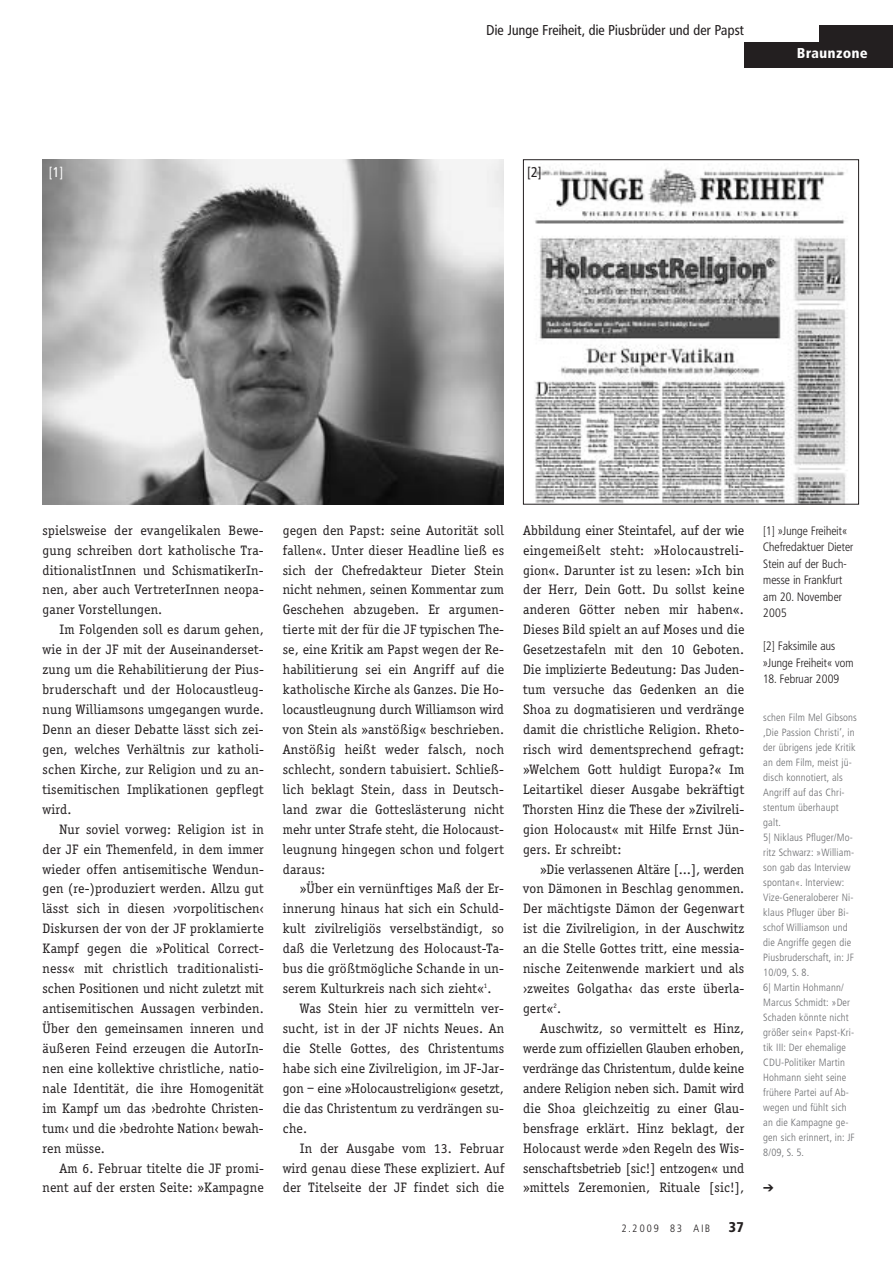
<style>
.page{position:relative;width:893px;height:1263px;background:#fff}
.page>*{position:absolute;margin:0;border:0;box-sizing:border-box;transform-origin:0 0}
.t1{font:14.1px/20px "Officina Serif";letter-spacing:.015em;color:#231f20;text-align:justify}
.t2{font:14.1px "Frutiger Condensed BQ";letter-spacing:.015em;color:#231f20}
.t3{font:900 14.1px "Frutiger Condensed BQ";letter-spacing:.055em;color:#fff}
.t4{font:13.95px "Frutiger Condensed BQ";color:#fff}
.t5{font:13.95px "Frutiger Condensed BQ";color:#231f20}
.t6{font:900 13.95px "Frutiger Condensed BQ";color:#231f20}
.t7{font:300 12px/16.5px "Frutiger Condensed BQ";letter-spacing:.015em;color:#231f20}
.t8{font:12px "Zapfarrows";color:#231f20}
.t9{font:300 condensed 10.5px/15px "Frutiger";letter-spacing:.015em;color:#6c6d70}
.t10{font:300 10.5px "Frutiger Condensed BQ";letter-spacing:.19em;color:#231f20}
</style>
<div class="page">
<img style="left:534px;top:165px;width:312px;height:338px">
<div style="left:523px;top:159px;width:336px;height:346px;border:1px solid #231f20"></div>
<div style="left:819px;top:26px;width:74px;height:42px;background:#231f20"></div>
<div style="left:744px;top:43px;width:149px;height:25px;background:#231f20"></div>
<img style="left:43px;top:159px;width:461px;height:346px">
<p class="t2" style="left:487px;top:22px;width:259px">Die Junge Freiheit, die Piusbrüder und der Papst</p>
<p class="t4" style="left:49px;top:164px;width:16px">[1]</p>
<p class="t5" style="left:527px;top:164px;width:16px">[2]</p>
<p class="t3" style="left:797px;top:45px;width:72px">Braunzone</p>
<p class="t1" style="left:43px;top:520px;width:223px">spielsweise der evangelikalen Bewe&shy;gung schreiben dort katholische Tra&shy;ditionalistInnen und SchismatikerIn&shy;nen, aber auch VertreterInnen neopa&shy;ganer Vorstellungen.</p>
<p class="t1" style="left:43px;top:619px;width:223px;text-indent:17px">Im Folgenden soll es darum gehen, wie in der JF mit der Auseinanderset&shy;zung um die Rehabilitierung der Pius&shy;bruderschaft und der Holocaustleug&shy;nung Williamsons umgegangen wurde.<br>Denn an dieser Debatte lässt sich zei&shy;gen, welches Verhältnis zur katholi&shy;schen Kirche, zur Religion und zu an&shy;tisemitischen Implikationen gepflegt wird.</p>
<p class="t1" style="left:43px;top:819px;width:223px;text-indent:17px">Nur soviel vorweg: Religion ist in der JF ein Themenfeld, in dem immer wieder offen antisemitische Wendun&shy;gen (re-)produziert werden. Allzu gut lässt sich in diesen ›vorpolitischen‹ Diskursen der von der JF proklamierte Kampf gegen die »Political Correct&shy;ness« mit christlich traditionalisti&shy;schen Positionen und nicht zuletzt mit antisemitischen Aussagen verbinden.<br>Über den gemeinsamen inneren und äußeren Feind erzeugen die AutorIn&shy;nen eine kollektive christliche, natio&shy;nale Identität, die ihre Homogenität im Kampf um das ›bedrohte Christen&shy;tum‹ und die ›bedrohte Nation‹ bewah&shy;ren müsse.</p>
<p class="t1" style="left:43px;top:1158px;width:223px;text-align:right">Am 6. Februar titelte die JF promi&shy;nent auf der ersten Seite: »Kampagne</p>
<p class="t1" style="left:283px;top:520px;width:223px">gegen den Papst: seine Autorität soll fallen«. Unter dieser Headline ließ es sich der Chefredakteur Dieter Stein nicht nehmen, seinen Kommentar zum Geschehen abzugeben. Er argumen&shy;tierte mit der für die JF typischen The&shy;se, eine Kritik am Papst wegen der Re&shy;habilitierung sei ein Angriff auf die katholische Kirche als Ganzes. Die Ho&shy;locaustleugnung durch Williamson wird von Stein als »anstößig« beschrieben.<br>Anstößig heißt weder falsch, noch schlecht, sondern tabuisiert. Schließ&shy;lich beklagt Stein, dass in Deutsch&shy;land zwar die Gotteslästerung nicht mehr unter Strafe steht, die Holocaust&shy;leugnung hingegen schon und folgert daraus:</p>
<p class="t1" style="left:300px;top:879px;width:206px">»Über ein vernünftiges Maß der Er-</p>
<p class="t1" style="left:283px;top:898px;width:223px">innerung hinaus hat sich ein Schuld-</p>
<p class="t1" style="left:283px;top:918px;width:223px">kult zivilreligiös verselbständigt, so</p>
<p class="t1" style="left:283px;top:938px;width:223px">daß die Verletzung des Holocaust-Ta-</p>
<p class="t1" style="left:283px;top:958px;width:223px">bus die größtmögliche Schande in un-</p>
<p class="t1" style="left:283px;top:978px;width:210px">serem Kulturkreis nach sich zieht«<sup>1</sup>.</p>
<p class="t1" style="left:300px;top:998px;width:206px">Was Stein hier zu vermitteln ver-</p>
<p class="t1" style="left:283px;top:1018px;width:223px">sucht, ist in der JF nichts Neues. An</p>
<p class="t1" style="left:283px;top:1038px;width:223px">die Stelle Gottes, des Christentums</p>
<p class="t1" style="left:283px;top:1058px;width:223px">habe sich eine Zivilreligion, im JF-Jar-</p>
<p class="t1" style="left:283px;top:1078px;width:223px">gon – eine »Holocaustreligion« gesetzt,</p>
<p class="t1" style="left:283px;top:1098px;width:223px">die das Christentum zu verdrängen su-</p>
<p class="t1" style="left:283px;top:1118px;width:26px">che.</p>
<p class="t1" style="left:300px;top:1138px;width:206px">In der Ausgabe vom 13. Februar</p>
<p class="t1" style="left:283px;top:1158px;width:223px">wird genau diese These expliziert. Auf</p>
<p class="t1" style="left:283px;top:1177px;width:223px">der Titelseite der JF findet sich die</p>
<p class="t1" style="left:523px;top:520px;width:223px">Abbildung einer Steintafel, auf der wie eingemeißelt steht: »Holocaustreli&shy;gion«. Darunter ist zu lesen: »Ich bin der Herr, Dein Gott. Du sollst keine anderen Götter neben mir haben«.<br>Dieses Bild spielt an auf Moses und die Gesetzestafeln mit den 10 Geboten.<br>Die implizierte Bedeutung: Das Juden&shy;tum versuche das Gedenken an die Shoa zu dogmatisieren und verdränge damit die christliche Religion. Rheto&shy;risch wird dementsprechend gefragt: »Welchem Gott huldigt Europa?« Im Leitartikel dieser Ausgabe bekräftigt Thorsten Hinz die These der »Zivilreli&shy;gion Holocaust« mit Hilfe Ernst Jün&shy;gers. Er schreibt:</p>
<p class="t1" style="left:523px;top:859px;width:223px;text-indent:17px">»Die verlassenen Altäre […], werden von Dämonen in Beschlag genommen.<br>Der mächtigste Dämon der Gegenwart ist die Zivilreligion, in der Auschwitz an die Stelle Gottes tritt, eine messia&shy;nische Zeitenwende markiert und als ›zweites Golgatha‹ das erste überla&shy;gert«<sup>2</sup>.</p>
<p class="t1" style="left:523px;top:1018px;width:223px;text-indent:17px">Auschwitz, so vermittelt es Hinz, werde zum offiziellen Glauben erhoben, verdränge das Christentum, dulde keine andere Religion neben sich. Damit wird die Shoa gleichzeitig zu einer Glau&shy;bensfrage erklärt. Hinz beklagt, der Holocaust werde »den Regeln des Wis&shy;senschaftsbetrieb [sic!] entzogen« und »mittels Zeremonien, Rituale [sic!],</p>
<p class="t10" style="left:622px;top:1223px;width:90px">2.2009 83 AIB</p>
<p class="t6" style="left:729px;top:1219px;width:17px">37</p>
<p class="t7" style="left:763px;top:522px;width:91px">[1] »Junge Freiheit«<br>Chefredaktuer Dieter<br>Stein auf der Buch&shy;messe in Frankfurt am 20. November<br>2005</p>
<p class="t7" style="left:763px;top:638px;width:92px">[2] Faksimile aus »Junge Freiheit« vom</p>
<p class="t7" style="left:763px;top:671px;width:78px">18. Februar 2009</p>
<p class="t9" style="left:763px;top:710px;width:95px">schen Film Mel Gibsons ‚Die Passion Christi’, in der übrigens jede Kritik an dem Film, meist jü&shy;disch konnotiert, als<br>Angriff auf das Chri&shy;stentum überhaupt galt.<br>5| Niklaus Pfluger/Mo&shy;ritz Schwarz: »William&shy;son gab das Interview spontan«. Interview:<br>Vize-Generaloberer Ni&shy;klaus Pfluger über Bi&shy;schof Williamson und die Angriffe gegen die<br>Piusbruderschaft, in: JF<br>10/09, S. 8.<br>6| Martin Hohmann/<br>Marcus Schmidt: »Der<br>Schaden könnte nicht größer sein« Papst-Kri&shy;tik III: Der ehemalige<br>CDU-Politiker Martin<br>Hohmann sieht seine frühere Partei auf Ab&shy;wegen und fühlt sich an die Kampagne ge&shy;gen sich erinnert, in: JF<br>8/09, S. 5.</p>
<p class="t8" style="left:763px;top:1180px;width:12px">y</p>
</div>
